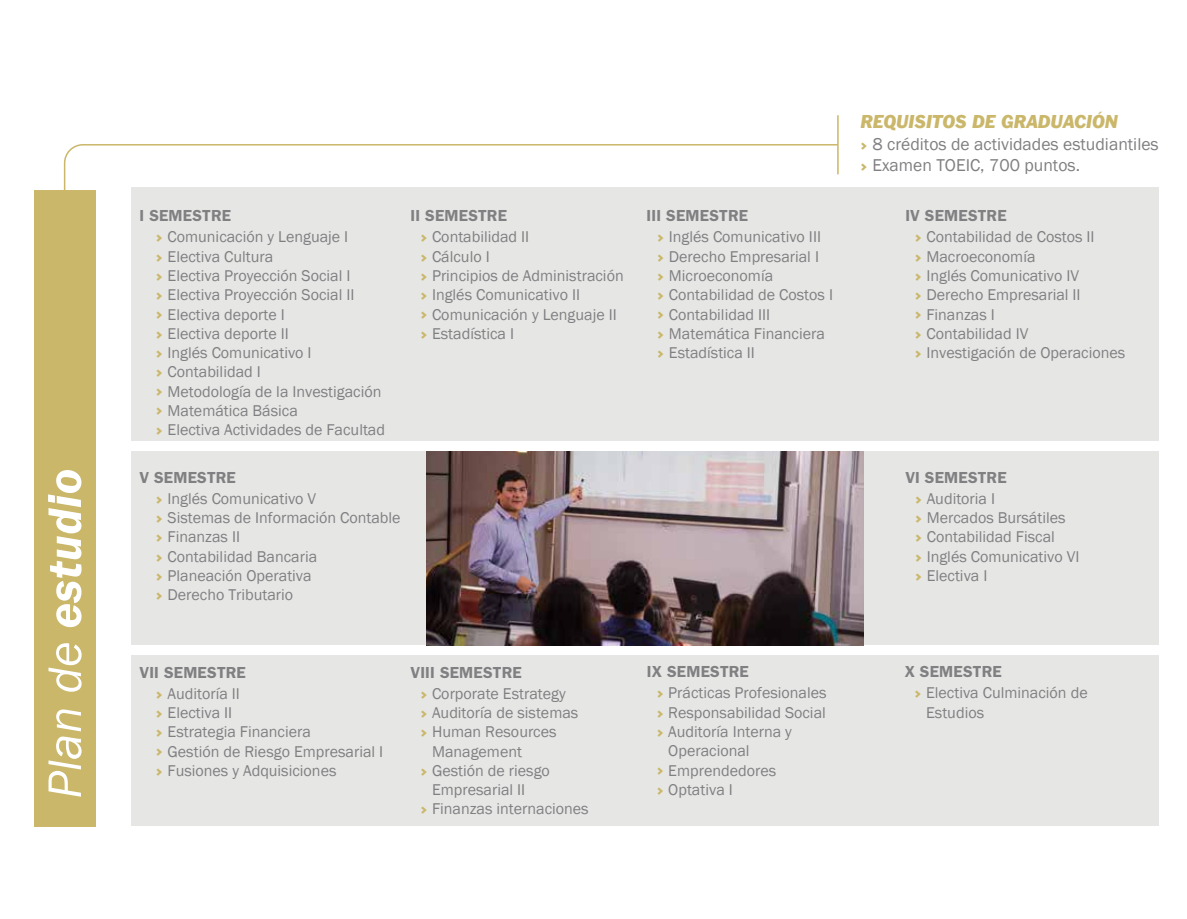
<style>
.page{position:relative;width:1187px;height:919px;background:#fff}
.page>*{position:absolute;margin:0;border:0;box-sizing:border-box;transform-origin:0 0}
.t1{font:17.55px/21.1px "Franklin Gothic";color:#808083}
.t2{font:italic 17.1px "Franklin Gothic BT";letter-spacing:.01em;color:#cab76a}
.t3{font:16.05px/19.2px "Franklin Gothic";color:#808083}
.t4{font:600 16.05px "ITC Franklin Gothic Std";letter-spacing:.01em;color:#808083}
.s1{font-family:"Kievit OT";font-weight:900;font-size:15.3px;color:#cab76a}
</style>
<div class="page">
<div style="left:34px;top:190px;width:61px;height:636px;background:#cab76a"></div>
<svg style="left:48px;top:709px;width:34px;height:87px"></svg>
<svg style="left:48px;top:643px;width:34px;height:48px"></svg>
<svg style="left:48px;top:470px;width:33px;height:157px"></svg>
<div style="left:131px;top:187px;width:1027px;height:253px;background:#e6e6e4"></div>
<div style="left:131px;top:451px;width:1027px;height:193px;background:#e6e6e4"></div>
<div style="left:131px;top:655px;width:1027px;height:170px;background:#e6e6e4"></div>
<img style="left:426px;top:451px;width:437px;height:194px">
<hr style="left:837px;top:115px;width:1px;height:59px;background:#cab76a">
<svg style="left:63px;top:143px;width:776px;height:115px"></svg>
<p class="t4" style="left:139px;top:206px;width:93px">I SEMESTRE</p>
<p class="t3" style="left:156px;top:228px;width:230px"><span class="s1">&gt;</span> Comunicación y Lenguaje I<br><span class="s1">&gt;</span> Electiva Cultura<br><span class="s1">&gt;</span> Electiva Proyección Social I<br><span class="s1">&gt;</span> Electiva Proyección Social II<br><span class="s1">&gt;</span> Electiva deporte I<br><span class="s1">&gt;</span> Electiva deporte II<br><span class="s1">&gt;</span> Inglés Comunicativo I<br><span class="s1">&gt;</span> Contabilidad I<br><span class="s1">&gt;</span> Metodología de la Investigación <span class="s1">&gt;</span> Matemática Básica<br><span class="s1">&gt;</span> Electiva Actividades de Facultad</p>
<p class="t2" style="left:860px;top:111px;width:259px">REQUISITOS DE GRADUACIÓN</p>
<p class="t1" style="left:860px;top:134px;width:299px"><span class="s1">&gt;</span> 8 créditos de actividades estudiantiles <span class="s1">&gt;</span> Examen TOEIC, 700 puntos.</p>
<p class="t4" style="left:410px;top:206px;width:98px">II SEMESTRE</p>
<p class="t4" style="left:646px;top:206px;width:103px">III SEMESTRE</p>
<p class="t4" style="left:905px;top:206px;width:103px">IV SEMESTRE</p>
<p class="t3" style="left:420px;top:228px;width:204px"><span class="s1">&gt;</span> Contabilidad II<br><span class="s1">&gt;</span> Cálculo I<br><span class="s1">&gt;</span> Principios de Administración <span class="s1">&gt;</span> Inglés Comunicativo II<br><span class="s1">&gt;</span> Comunicación y Lenguaje II <span class="s1">&gt;</span> Estadística I</p>
<p class="t3" style="left:657px;top:228px;width:177px"><span class="s1">&gt;</span> Inglés Comunicativo III<br><span class="s1">&gt;</span> Derecho Empresarial I<br><span class="s1">&gt;</span> Microeconomía<br><span class="s1">&gt;</span> Contabilidad de Costos I <span class="s1">&gt;</span> Contabilidad III<br><span class="s1">&gt;</span> Matemática Financiera <span class="s1">&gt;</span> Estadística II</p>
<p class="t3" style="left:915px;top:228px;width:212px"><span class="s1">&gt;</span> Contabilidad de Costos II<br><span class="s1">&gt;</span> Macroeconomía<br><span class="s1">&gt;</span> Inglés Comunicativo IV<br><span class="s1">&gt;</span> Derecho Empresarial II<br><span class="s1">&gt;</span> Finanzas I<br><span class="s1">&gt;</span> Contabilidad IV<br><span class="s1">&gt;</span> Investigación de Operaciones</p>
<p class="t4" style="left:139px;top:467px;width:98px">V SEMESTRE</p>
<p class="t4" style="left:905px;top:467px;width:103px">VI SEMESTRE</p>
<p class="t3" style="left:156px;top:489px;width:246px"><span class="s1">&gt;</span> Inglés Comunicativo V<br><span class="s1">&gt;</span> Sistemas de Información Contable <span class="s1">&gt;</span> Finanzas II<br><span class="s1">&gt;</span> Contabilidad Bancaria<br><span class="s1">&gt;</span> Planeación Operativa<br><span class="s1">&gt;</span> Derecho Tributario</p>
<p class="t4" style="left:139px;top:662px;width:108px">VII SEMESTRE</p>
<p class="t4" style="left:410px;top:662px;width:113px">VIII SEMESTRE</p>
<p class="t3" style="left:156px;top:684px;width:228px"><span class="s1">&gt;</span> Auditoría II<br><span class="s1">&gt;</span> Electiva II<br><span class="s1">&gt;</span> Estrategia Financiera<br><span class="s1">&gt;</span> Gestión de Riesgo Empresarial I <span class="s1">&gt;</span> Fusiones y Adquisiciones</p>
<p class="t3" style="left:420px;top:684px;width:147px"><span class="s1">&gt;</span> Corporate Estrategy</p>
<p class="t3" style="left:420px;top:703px;width:159px"><span class="s1">&gt;</span> Auditoría de sistemas</p>
<p class="t3" style="left:420px;top:722px;width:137px"><span class="s1">&gt;</span> Human Resources</p>
<p class="t3" style="left:432px;top:742px;width:91px">Management</p>
<p class="t3" style="left:420px;top:761px;width:131px"><span class="s1">&gt;</span> Gestión de riesgo</p>
<p class="t3" style="left:432px;top:780px;width:95px">Empresarial II</p>
<p class="t3" style="left:420px;top:799px;width:169px"><span class="s1">&gt;</span> Finanzas internaciones</p>
<p class="t4" style="left:646px;top:662px;width:103px">IX SEMESTRE</p>
<p class="t3" style="left:657px;top:683px;width:171px"><span class="s1">&gt;</span> Prácticas Profesionales</p>
<p class="t3" style="left:657px;top:703px;width:170px"><span class="s1">&gt;</span> Responsabilidad Social</p>
<p class="t3" style="left:657px;top:722px;width:136px"><span class="s1">&gt;</span> Auditoría Interna y</p>
<p class="t3" style="left:668px;top:741px;width:83px">Operacional</p>
<p class="t3" style="left:657px;top:760px;width:121px"><span class="s1">&gt;</span> Emprendedores</p>
<p class="t3" style="left:657px;top:780px;width:77px"><span class="s1">&gt;</span> Optativa I</p>
<p class="t3" style="left:915px;top:489px;width:165px"><span class="s1">&gt;</span> Auditoria I<br><span class="s1">&gt;</span> Mercados Bursátiles<br><span class="s1">&gt;</span> Contabilidad Fiscal<br><span class="s1">&gt;</span> Inglés Comunicativo VI <span class="s1">&gt;</span> Electiva I</p>
<p class="t4" style="left:904px;top:662px;width:99px">X SEMESTRE</p>
<p class="t3" style="left:926px;top:683px;width:163px;text-indent:-11px"><span class="s1">&gt;</span> Electiva Culminación de<br>Estudios</p>
</div>
